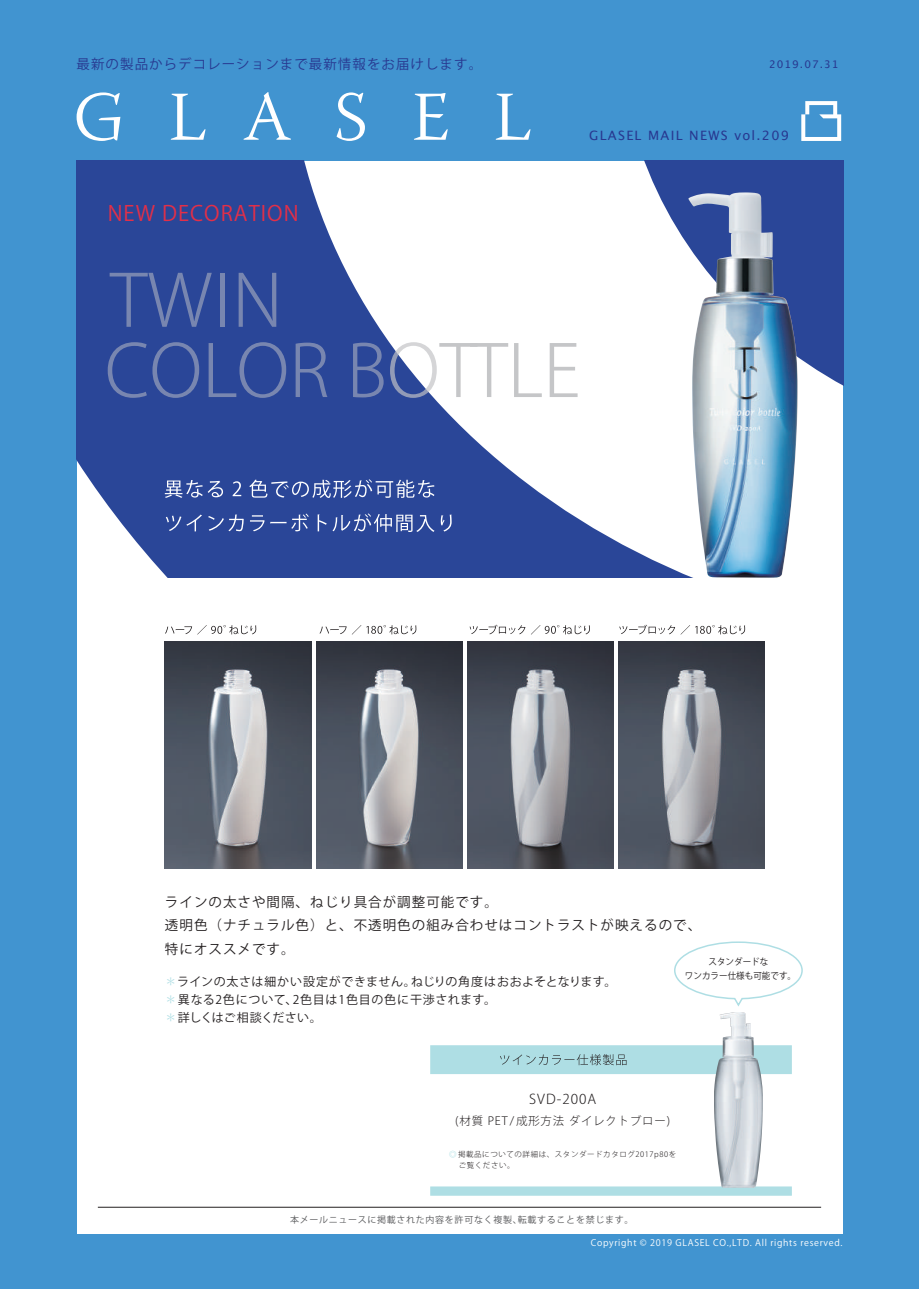
<style>
.page{position:relative;width:919px;height:1289px;background:#fff}
.page>*{position:absolute;margin:0;border:0;box-sizing:border-box;transform-origin:0 0}
.t1{font:21px "Koz Go Pro";letter-spacing:.05em;color:#e32f48}
.t2{font:13.5px/22.5px "Koz Go Pro";letter-spacing:.075em;color:#231f20}
.t3{font:13.5px "Koz Go Pro";letter-spacing:.075em;color:#283890}
.t4{font:300 13.5px "Koz Go Pro";letter-spacing:.075em;color:#231f20}
.t5{font:12.9px "Lucida Grande";letter-spacing:.1em;color:#283890}
.t6{font:12px/18px "Koz Go Pro";letter-spacing:.055em;color:#231f20}
.t7{font:300 11.4px "Koz Go Pro";letter-spacing:.075em;color:#231f20}
.t8{font:10.5px "Lucida Grande";letter-spacing:.1em;color:#283890}
.t9{font:9px "Koz Go Pro";letter-spacing:.075em;color:#fff}
.t10{font:9px "Koz Go Pro";letter-spacing:.075em;color:#57585a}
.t11{font:9px/14px "Koz Go Pro";color:#231f20;text-align:center;scale:.95 1}
.t12{font:300 7.5px/10.5px "Koz Go Pro";letter-spacing:.075em;color:#231f20}
.s1{color:#aedee4}
.s2{color:#8ed4da}
</style>
<div class="page">
<div style="left:0;top:0;width:918px;height:1288px;background:#4194d0"></div>
<div style="left:77px;top:161px;width:765px;height:1072px;background:#fff"></div>
<div style="left:430px;top:1045px;width:361px;height:29px;background:#aedee4;border:2px solid #aedee4"></div>
<div style="left:430px;top:1186px;width:361px;height:9px;background:#aedee4;border:2px solid #aedee4"></div>
<svg style="left:77px;top:161px;width:766px;height:416px;fill:#2a4698"></svg>
<svg style="left:620px;top:161px;width:223px;height:286px"></svg>
<svg style="left:801px;top:101px;width:40px;height:40px"></svg>
<svg style="left:77px;top:92px;width:43px;height:49px"></svg>
<svg style="left:171px;top:94px;width:34px;height:46px"></svg>
<svg style="left:495px;top:94px;width:35px;height:46px"></svg>
<svg style="left:414px;top:93px;width:33px;height:47px"></svg>
<svg style="left:243px;top:92px;width:48px;height:48px"></svg>
<svg style="left:336px;top:92px;width:29px;height:49px"></svg>
<hr style="left:98px;top:1206px;width:723px;height:1px;background:#231f20">
<img style="left:165px;top:641px;width:146px;height:227px">
<img style="left:316px;top:641px;width:146px;height:227px">
<img style="left:467px;top:641px;width:146px;height:227px">
<img style="left:618px;top:641px;width:146px;height:227px">
<svg style="left:165px;top:625px;width:91px;height:9px"></svg>
<svg style="left:319px;top:625px;width:97px;height:9px"></svg>
<svg style="left:469px;top:624px;width:56px;height:10px"></svg>
<svg style="left:531px;top:625px;width:59px;height:9px"></svg>
<svg style="left:619px;top:624px;width:126px;height:10px"></svg>
<img style="left:688px;top:193px;width:109px;height:384px">
<svg style="left:110px;top:273px;width:102px;height:54px;background:#3b539d"></svg>
<hr style="left:220px;top:273px;width:4px;height:54px;background:#7886b0">
<svg style="left:238px;top:273px;width:38px;height:54px;background:#435a9f"></svg>
<svg style="left:108px;top:342px;width:91px;height:56px;background:#3a539d"></svg>
<svg style="left:208px;top:342px;width:78px;height:56px;background:#3b549d"></svg>
<svg style="left:295px;top:342px;width:32px;height:55px;background:#435ba0"></svg>
<svg style="left:353px;top:342px;width:30px;height:55px;background:#485ea1"></svg>
<svg style="left:390px;top:342px;width:118px;height:56px"></svg>
<svg style="left:514px;top:343px;width:27px;height:54px"></svg>
<svg style="left:549px;top:343px;width:28px;height:54px"></svg>
<svg style="left:165px;top:480px;width:58px;height:18px"></svg>
<svg style="left:232px;top:481px;width:9px;height:15px"></svg>
<svg style="left:249px;top:479px;width:185px;height:19px;background:#596faf"></svg>
<svg style="left:166px;top:514px;width:36px;height:17px"></svg>
<svg style="left:208px;top:514px;width:36px;height:17px"></svg>
<svg style="left:250px;top:513px;width:59px;height:18px"></svg>
<svg style="left:317px;top:513px;width:117px;height:19px;background:#546bac"></svg>
<svg style="left:441px;top:514px;width:11px;height:17px"></svg>
<svg style="left:500px;top:1054px;width:126px;height:11px"></svg>
<img style="left:713px;top:1012px;width:50px;height:175px">
<svg style="left:674px;top:941px;width:129px;height:66px"></svg>
<p class="t3" style="left:77px;top:56px;width:407px">最新の製品からデコレーションまで最新情報をお届けします。</p>
<p class="t8" style="left:769px;top:58px;width:71px">2019.07.31</p>
<h1 class="t1" style="left:108px;top:200px;width:192px">NEW DECORATION</h1>
<p class="t5" style="left:589px;top:128px;width:201px">GLASEL MAIL NEWS vol.209</p>
<p class="t2" style="left:165px;top:891px;width:537px">ラインの太さや間隔、ねじり具合が調整可能です。　<br>透明色（ナチュラル色）と、不透明色の組み合わせはコントラストが映えるので、</p>
<p class="t2" style="left:165px;top:938px;width:131px">特にオススメです。</p>
<p class="t6" style="left:165px;top:972px;width:453px"><span class="s1">＊</span>ラインの太さは細かい設定ができません。ねじりの角度はおおよそとなります。<span class="s1">＊</span>異なる2色について、2色目は1色目の色に干渉されます。<br><span class="s1">＊</span>詳しくはご相談ください。</p>
<p class="t11" style="left:685px;top:954px;width:118px">スタンダードな<br>ワンカラー仕様も可能です。</p>
<p class="t4" style="left:529px;top:1089px;width:68px">SVD-200A</p>
<p class="t7" style="left:455px;top:1113px;width:216px">(材質 PET/成形方法 ダイレクトブロー)</p>
<p class="t12" style="left:458px;top:1149px;width:219px;text-indent:-9px"><span class="s2">◎</span>掲載品についての詳細は、スタンダードカタログ2017p80をご覧ください。</p>
<p class="t10" style="left:290px;top:1214px;width:345px">本メールニュースに掲載された内容を許可なく複製、転載することを禁じます。</p>
<p class="t9" style="left:591px;top:1236px;width:253px">Copyright © 2019 GLASEL CO.,LTD. All rights reserved.</p>
</div>
